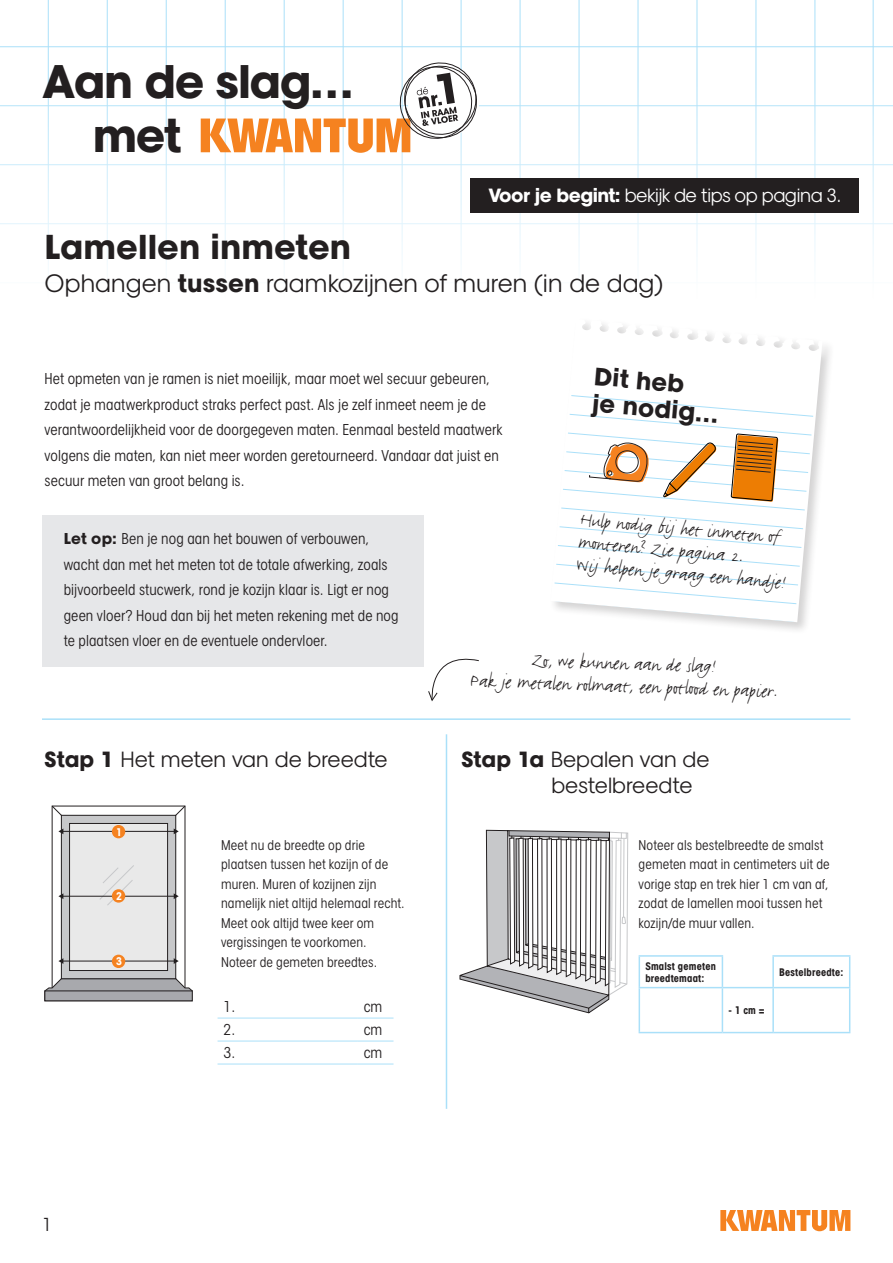
<style>
.page{position:relative;width:893px;height:1263px;background:#fff}
.page>*{position:absolute;margin:0;border:0;box-sizing:border-box;transform-origin:0 0}
.t1{font:700 45px/54px "Kwantum Sans";letter-spacing:-.03em;color:#231f20}
.t2{font:700 33px "Kwantum Sans";color:#231f20}
.t3{font:24px "Kwantum Sans";color:#231f20}
.t4{font:700 24px/26.7px "Kwantum Sans";color:#231f20}
.t5{font:21px/22.5px "FF Justlefthand";color:#231f20;text-align:center}
.t6{font:21px/25.2px "Kwantum Sans";color:#231f20}
.t7{font:18.3px "Kwantum Sans";letter-spacing:-.03em;color:#fff}
.t8{font:18px "Kwantum Sans Con";color:#231f20}
.t9{font:15px/25.5px "Kwantum Sans Con";letter-spacing:.005em;color:#231f20}
.t10{font:13.5px/19.5px "Kwantum Sans Con";letter-spacing:.01em;color:#231f20}
.t11{font:700 10.65px "Kwantum Sans Con";color:#fff}
.t12{font:700 10.5px/12px "Kwantum Sans Con";letter-spacing:.02em;color:#231f20}
.s1{font-weight:700}
.s2{font-family:"Kwantum Sans";font-weight:700}
</style>
<div class="page">
<hr style="left:0;top:46px;width:893px;height:1px;background:#aae0f9">
<hr style="left:0;top:105px;width:893px;height:1px;background:#aae0f9">
<hr style="left:0;top:164px;width:893px;height:1px;background:#aae0f9">
<hr style="left:0;top:223px;width:893px;height:1px;background:#aae0f9">
<hr style="left:0;top:282px;width:893px;height:1px;background:#aae0f9">
<hr style="left:48px;top:0;width:1px;height:303px;background:#aae0f9">
<hr style="left:107px;top:0;width:1px;height:303px;background:#aae0f9">
<hr style="left:166px;top:0;width:1px;height:303px;background:#aae0f9">
<hr style="left:225px;top:0;width:1px;height:303px;background:#aae0f9">
<hr style="left:284px;top:0;width:1px;height:303px;background:#aae0f9">
<hr style="left:343px;top:0;width:1px;height:303px;background:#aae0f9">
<hr style="left:402px;top:0;width:1px;height:303px;background:#aae0f9">
<hr style="left:461px;top:0;width:1px;height:303px;background:#aae0f9">
<hr style="left:520px;top:0;width:1px;height:303px;background:#aae0f9">
<hr style="left:579px;top:0;width:1px;height:303px;background:#aae0f9">
<hr style="left:638px;top:0;width:1px;height:303px;background:#aae0f9">
<hr style="left:697px;top:0;width:1px;height:303px;background:#aae0f9">
<hr style="left:756px;top:0;width:1px;height:303px;background:#aae0f9">
<hr style="left:815px;top:0;width:1px;height:303px;background:#aae0f9">
<hr style="left:873px;top:0;width:1px;height:303px;background:#aae0f9">
<svg style="left:201px;top:60px;width:281px;height:93px"></svg>
<svg style="left:720px;top:1210px;width:130px;height:21px"></svg>
<div style="left:42px;top:515px;width:381px;height:151px;background:#e6e7e9"></div>
<hr style="left:218px;top:1018px;width:140px;height:1px;background:#aae0f9">
<hr style="left:358px;top:1018px;width:35px;height:1px;background:#aae0f9">
<hr style="left:218px;top:1041px;width:140px;height:1px;background:#aae0f9">
<hr style="left:358px;top:1041px;width:35px;height:1px;background:#aae0f9">
<hr style="left:218px;top:1064px;width:140px;height:1px;background:#aae0f9">
<hr style="left:358px;top:1064px;width:35px;height:1px;background:#aae0f9">
<svg style="left:44px;top:978px;width:148px;height:23px;background:#aaabae"></svg>
<div style="left:61px;top:815px;width:115px;height:164px;background:#c7c8ca"></div>
<div style="left:61px;top:815px;width:115px;height:164px;border:1px solid #231f20"></div>
<div style="left:70px;top:823px;width:98px;height:147px;background:#e9e9e9"></div>
<div style="left:69px;top:823px;width:99px;height:148px;border:1px solid #231f20"></div>
<svg style="left:51px;top:805px;width:11px;height:11px"></svg>
<svg style="left:175px;top:805px;width:11px;height:11px"></svg>
<div style="left:45px;top:991px;width:147px;height:10px;background:#a8a9ad"></div>
<div style="left:45px;top:990px;width:148px;height:11px;border:1px solid #231f20"></div>
<svg style="left:99px;top:865px;width:36px;height:40px"></svg>
<hr style="left:61px;top:896px;width:115px;height:1px;background:#231f20">
<svg style="left:174px;top:893px;width:5px;height:6px"></svg>
<svg style="left:58px;top:893px;width:5px;height:6px"></svg>
<hr style="left:61px;top:961px;width:115px;height:1px;background:#231f20">
<svg style="left:174px;top:958px;width:5px;height:6px"></svg>
<svg style="left:58px;top:958px;width:5px;height:6px"></svg>
<hr style="left:61px;top:831px;width:115px;height:1px;background:#231f20">
<svg style="left:174px;top:828px;width:5px;height:6px"></svg>
<svg style="left:58px;top:828px;width:5px;height:6px"></svg>
<div style="left:112px;top:825px;width:13px;height:13px;background:#f58220;border-radius:50%"></div>
<div style="left:112px;top:889px;width:13px;height:14px;background:#f58220;border-radius:50%"></div>
<div style="left:112px;top:955px;width:13px;height:13px;background:#f58220;border-radius:50%"></div>
<hr style="left:446px;top:734px;width:1px;height:375px;background:#aae0f9">
<hr style="left:42px;top:718px;width:808px;height:2px;background:#aae0f9">
<svg style="left:428px;top:658px;width:51px;height:43px"></svg>
<div style="left:549px;top:317px;width:286px;height:318px;background:#231f20;opacity:.2"></div>
<svg style="left:551px;top:319px;width:271px;height:303px"></svg>
<svg style="left:553px;top:392px;width:269px;height:230px"></svg>
<svg style="left:589px;top:441px;width:66px;height:41px"></svg>
<svg style="left:663px;top:442px;width:54px;height:55px"></svg>
<svg style="left:731px;top:434px;width:47px;height:68px;background:#ce802c"></svg>
<hr style="left:639px;top:955px;width:84px;height:2px;background:#aae0f9">
<hr style="left:639px;top:957px;width:1px;height:30px;background:#aae0f9">
<hr style="left:722px;top:957px;width:1px;height:30px;background:#aae0f9">
<hr style="left:772px;top:955px;width:78px;height:2px;background:#aae0f9">
<hr style="left:772px;top:957px;width:2px;height:30px;background:#aae0f9">
<hr style="left:849px;top:957px;width:1px;height:30px;background:#aae0f9">
<hr style="left:639px;top:987px;width:83px;height:1px;background:#aae0f9">
<hr style="left:639px;top:988px;width:1px;height:44px;background:#aae0f9">
<hr style="left:722px;top:987px;width:51px;height:1px;background:#aae0f9">
<hr style="left:722px;top:988px;width:1px;height:44px;background:#aae0f9">
<hr style="left:773px;top:987px;width:77px;height:1px;background:#aae0f9">
<hr style="left:772px;top:988px;width:2px;height:44px;background:#aae0f9">
<hr style="left:849px;top:988px;width:1px;height:44px;background:#aae0f9">
<hr style="left:639px;top:1032px;width:83px;height:1px;background:#aae0f9">
<hr style="left:722px;top:1032px;width:51px;height:1px;background:#aae0f9">
<hr style="left:773px;top:1032px;width:77px;height:1px;background:#aae0f9">
<svg style="left:459px;top:829px;width:169px;height:185px"></svg>
<div style="left:471px;top:178px;width:388px;height:35px;background:#231f20"></div>
<h1 class="t1" style="left:93px;top:53px;width:263px;text-indent:-50px">Aan de slag… met</h1>
<p class="t7" style="left:488px;top:184px;width:354px"><span class="s1">Voor je begint:</span> bekijk de tips op pagina 3.</p>
<h2 class="t2" style="left:45px;top:225px;width:308px">Lamellen inmeten</h2>
<h3 class="t3" style="left:45px;top:268px;width:620px">Ophangen <span class="s1">tussen</span> raamkozijnen of muren (in de dag)</h3>
<p class="t9" style="left:45px;top:366px;width:459px">Het opmeten van je ramen is niet moeilijk, maar moet wel secuur gebeuren, zodat je maatwerkproduct straks perfect past. Als je zelf inmeet neem je de verantwoordelijkheid voor de doorgegeven maten. Eenmaal besteld maatwerk volgens die maten, kan niet meer worden geretourneerd. Vandaar dat juist en secuur meten van groot belang is.</p>
<p class="t9" style="left:64px;top:526px;width:336px"><span class="s2">Let op:</span> Ben je nog aan het bouwen of verbouwen, wacht dan met het meten tot de totale afwerking, zoals bijvoorbeeld stucwerk, rond je kozijn klaar is. Ligt er nog geen vloer? Houd dan bij het meten rekening met de nog te plaatsen vloer en de eventuele ondervloer.</p>
<h3 class="t4" style="left:596px;top:362px;width:129px;rotate:5deg">Dit heb<br>je nodig…</h3>
<h3 class="t5" style="left:581px;top:509px;width:212px;text-align:left;rotate:5deg">Hulp nodig bij het inmeten of monteren? Zie pagina 2.<br>Wij helpen je graag een handje!</h3>
<h3 class="t5" style="left:471px;top:647px;width:309px;rotate:2deg">Zo, we kunnen aan de slag!<br>Pak je metalen rolmaat, een potlood en papier.</h3>
<h3 class="t6" style="left:45px;top:747px;width:345px"><span class="s1">Stap 1</span> Het meten van de breedte</h3>
<h3 class="t6" style="left:551px;top:747px;width:160px;text-indent:-90px"><span class="s1">Stap 1a</span> Bepalen van de bestelbreedte</h3>
<p class="t11" style="left:116px;top:824px;width:7px">1</p>
<p class="t11" style="left:116px;top:889px;width:7px">2</p>
<p class="t11" style="left:116px;top:954px;width:7px">3</p>
<p class="t8" style="left:43px;top:1213px;width:11px">1</p>
<p class="t10" style="left:221px;top:835px;width:185px">Meet nu de breedte op drie plaatsen tussen het kozijn of de muren. Muren of kozijnen zijn namelijk niet altijd helemaal recht.<br>Meet ook altijd twee keer om vergissingen te voorkomen.<br>Noteer de gemeten breedtes.</p>
<p class="t9" style="left:224px;top:994px;width:13px">1.</p>
<p class="t9" style="left:364px;top:994px;width:20px">cm</p>
<p class="t9" style="left:224px;top:1017px;width:13px">2.</p>
<p class="t9" style="left:364px;top:1017px;width:20px">cm</p>
<p class="t9" style="left:224px;top:1040px;width:13px">3.</p>
<p class="t9" style="left:364px;top:1040px;width:20px">cm</p>
<p class="t10" style="left:639px;top:835px;width:193px">Noteer als bestelbreedte de smalst gemeten maat in centimeters uit de vorige stap en trek hier 1 cm van af, zodat de lamellen mooi tussen het kozijn/de muur vallen.</p>
<p class="t12" style="left:645px;top:959px;width:72px">Smalst gemeten breedtemaat:</p>
<p class="t12" style="left:779px;top:965px;width:66px">Bestelbreedte:</p>
<p class="t12" style="left:728px;top:1004px;width:38px">- 1 cm =</p>
</div>
